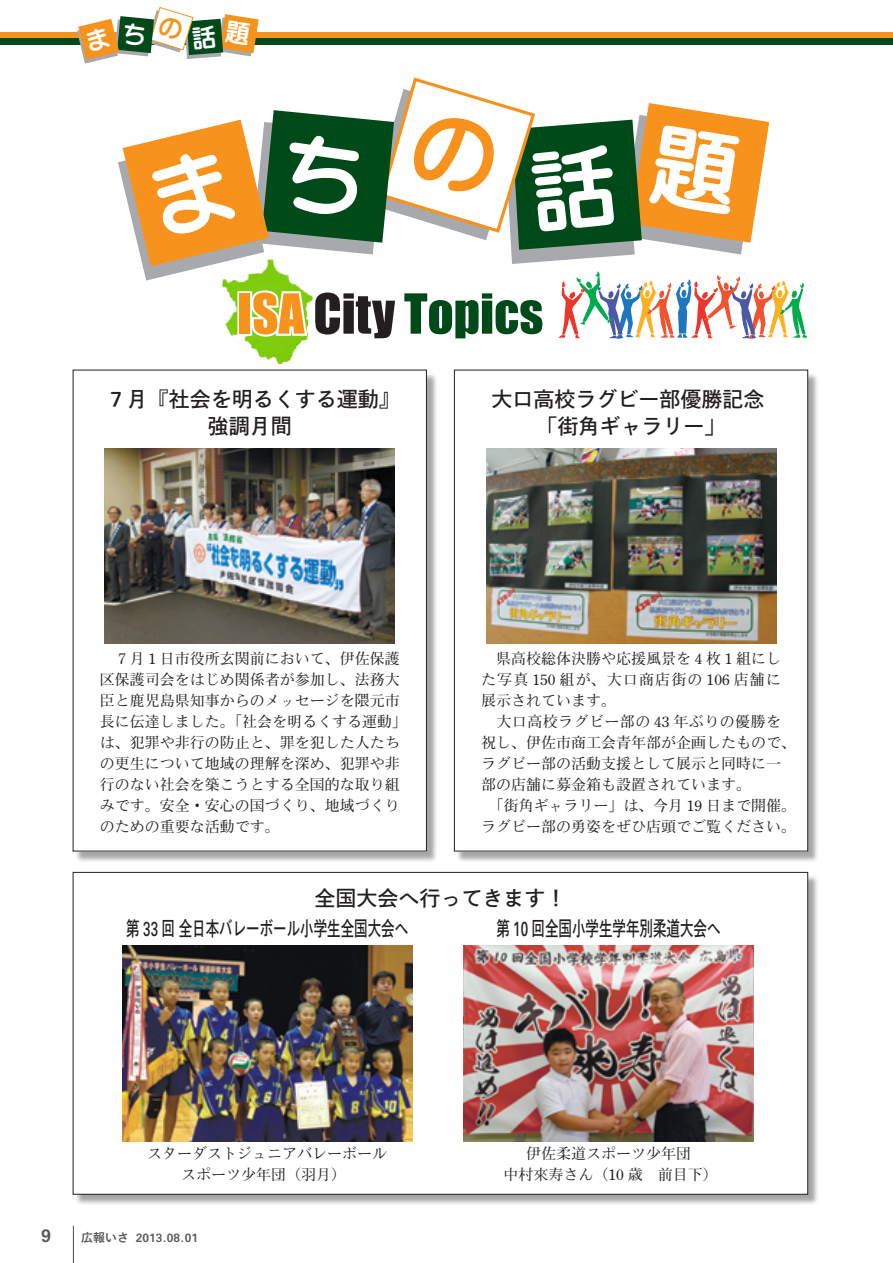
<style>
.page{position:relative;width:893px;height:1263px;background:#fff}
.page>*{position:absolute;margin:0;border:0;box-sizing:border-box;transform-origin:0 0}
.t1{font:51px "Impact";color:#004a1a}
.t2{font:21px/27px "Iwa O Go Pro Db";color:#231f20;text-align:center}
.t3{font:20.25px "Iwa O Go Pro Db";color:#231f20;scale:.67 1}
.t4{font:700 18px "Iwa O Go Pro";color:#57585a}
.t5{font:500 15px/21px "Iwa Min Pro";color:#231f20}
.t6{font:700 12px "Iwa O Go Pro";color:#57585a}
.s1{color:#f7931d}
.s2{color:#231f20}
.s3{font-size:12px}
</style>
<div class="page">
<div style="left:0;top:32px;width:893px;height:6px;background:#f7931d"></div>
<div style="left:0;top:38px;width:893px;height:7px;background:#004a1a"></div>
<img style="left:244px;top:340px;width:61px;height:25px">
<hr style="left:73px;top:1226px;width:1px;height:37px;background:#57585a">
<div style="left:75px;top:372px;width:363px;height:490px;background:#231f20;opacity:.4"></div>
<div style="left:73px;top:370px;width:353px;height:481px;background:#fff"></div>
<div style="left:456px;top:372px;width:363px;height:490px;background:#231f20;opacity:.4"></div>
<div style="left:454px;top:370px;width:354px;height:481px;background:#fff"></div>
<img style="left:105px;top:448px;width:290px;height:196px">
<img style="left:486px;top:448px;width:290px;height:196px">
<div style="left:75px;top:874px;width:744px;height:331px;background:#231f20;opacity:.4"></div>
<div style="left:73px;top:872px;width:735px;height:322px;background:#fff"></div>
<img style="left:463px;top:945px;width:290px;height:196px">
<img style="left:122px;top:945px;width:290px;height:196px">
<svg style="left:118px;top:77px;width:689px;height:263px"></svg>
<svg style="left:77px;top:7px;width:182px;height:57px"></svg>
<h1 class="t1" style="left:237px;top:274px;width:307px"><span class="s1">ISA</span> <span class="s2">City</span> Topics</h1>
<h2 class="t2" style="left:106px;top:384px;width:295px">７月『社会を明るくする運動『強調月間</h2>
<h2 class="t2" style="left:491px;top:384px;width:274px">大口高校ラグビー部優勝記念「街角ギャラリー「</h2>
<p class="t5" style="left:100px;top:648px;width:309px">　７月 1 日市役所玄関前において、伊佐保護区保護司会をはじめ関係者が参加し、法務大臣と鹿児島県知事からのメッセージを隈元市長に伝達しました。「社会を明るくする運動「は、犯罪や非行の防止と、罪を犯した人たちの更生について地域の理解を深め、犯罪や非行のない社会を築こうとする全国的な取り組みです。安全・安心の国づくり、地域づくりのための重要な活動です。</p>
<p class="t5" style="left:481px;top:648px;width:316px">　県高校総体決勝や応援風景を 4 枚 1 組にした写真 150 組が、大口商店街の 106 店舗に展示されています。<br>　大口高校ラグビー部の 43 年ぶりの優勝を祝し、伊佐市商工会青年部が企画したもので、ラグビー部の活動支援として展示と同時に一部の店舗に募金箱も設置されています。<br>　「街角ギャラリー」は、今月 19 日まで開催。ラグビー部の勇姿をぜひ店頭でご覧ください。</p>
<h2 class="t2" style="left:314px;top:883px;width:253px">全国大会へ行ってきます!</h2>
<h3 class="t3" style="left:126px;top:915px;width:422px">第 33 回全日本バレーボール小学生全国大会へ</h3>
<p class="t5" style="left:147px;top:1143px;width:241px;text-align:center">スターダストジュニアバレーボールスポーツ少年団（羽月(</p>
<p class="t4" style="left:41px;top:1223px;width:41px">9　<span class="s3">　</span></p>
<p class="t6" style="left:81px;top:1229px;width:50px">広報いさ</p>
<p class="t6" style="left:136px;top:1229px;width:64px">2013.08.01</p>
<h3 class="t3" style="left:496px;top:915px;width:336px">第 10 回全国小学生学年別柔道大会へ</h3>
<p class="t5" style="left:503px;top:1143px;width:216px;text-align:center">伊佐柔道スポーツ少年団<br>中村來寿さん（10 歳　前目下(</p>
</div>
